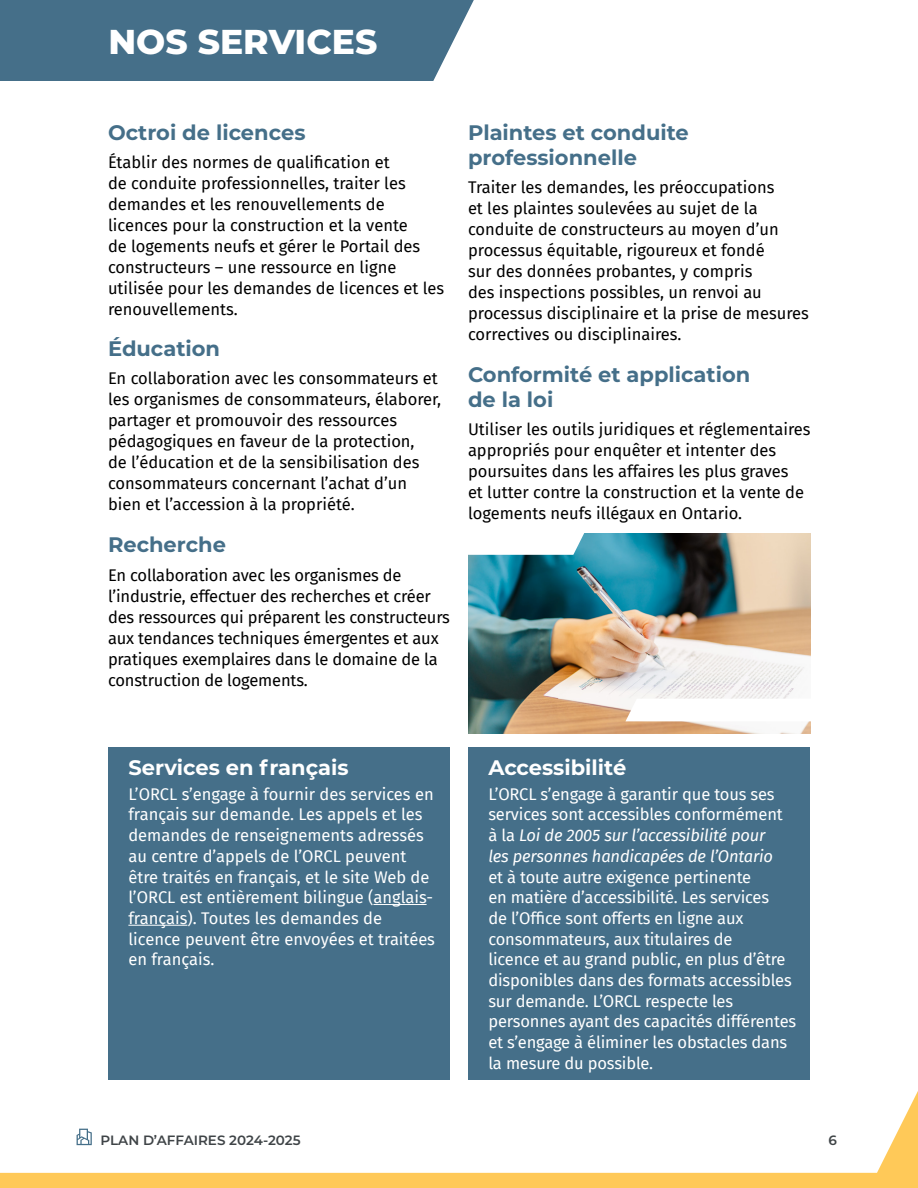
<style>
.page{position:relative;width:918px;height:1188px;background:#fff}
.page>*{position:absolute;margin:0;border:0;box-sizing:border-box;transform-origin:0 0}
.Extrabold_headings{font:800 34.5px "Montserrat";color:#fff}
.t1{font:700 21px/25.2px "Montserrat";color:#456f89}
.t2{font:700 21px "Montserrat";color:#fff}
.Body{font:16.5px/21px "Fira Sans";color:#000}
.Body-2{font:16.5px/20.7px "Fira Sans";letter-spacing:-.01em;color:#fff}
.t3{font:600 13.5px "Montserrat";color:#3f4447}
.s1{font-style:italic}
</style>
<div class="page">
<img style="left:469px;top:534px;width:342px;height:199px">
<svg style="left:468px;top:533px;width:117px;height:22px"></svg>
<svg style="left:625px;top:699px;width:186px;height:22px"></svg>
<div style="left:108px;top:747px;width:342px;height:333px;background:#456f89"></div>
<div style="left:468px;top:747px;width:342px;height:333px;background:#456f89"></div>
<hr style="left:373px;top:904px;width:54px;height:1px;background:#fff">
<hr style="left:128px;top:925px;width:59px;height:1px;background:#fff">
<div style="left:0;top:0;width:474px;height:81px;background:#456f89"></div>
<svg style="left:0;top:1091px;width:918px;height:97px"></svg>
<p class="Extrabold_headings" style="left:108px;top:16px;width:270px">NOS SERVICES</p>
<h2 class="t1" style="left:108px;top:119px;width:199px">Octroi de licences</h2>
<p class="Body" style="left:108px;top:152px;width:338px">Établir des normes de qualification et<br>de conduite professionnelles, traiter les demandes et les renouvellements de licences pour la construction et la vente<br>de logements neufs et gérer le Portail des constructeurs – une ressource en ligne utilisée pour les demandes de licences et les renouvellements.</p>
<h2 class="t1" style="left:108px;top:335px;width:114px">Éducation</h2>
<p class="Body" style="left:108px;top:368px;width:335px">En collaboration avec les consommateurs et les organismes de consommateurs, élaborer, partager et promouvoir des ressources pédagogiques en faveur de la protection,<br>de l’éducation et de la sensibilisation des consommateurs concernant l’achat d’un bien et l’accession à la propriété.</p>
<h2 class="t1" style="left:108px;top:531px;width:119px">Recherche</h2>
<p class="Body" style="left:108px;top:564px;width:344px">En collaboration avec les organismes de l’industrie, effectuer des recherches et créer des ressources qui préparent les constructeurs aux tendances techniques émergentes et aux pratiques exemplaires dans le domaine de la construction de logements.</p>
<h2 class="t1" style="left:468px;top:119px;width:222px">Plaintes et conduite professionnelle</h2>
<p class="Body" style="left:468px;top:177px;width:342px">Traiter les demandes, les préoccupations<br>et les plaintes soulevées au sujet de la conduite de constructeurs au moyen d’un processus équitable, rigoureux et fondé<br>sur des données probantes, y compris<br>des inspections possibles, un renvoi au processus disciplinaire et la prise de mesures correctives ou disciplinaires.</p>
<h2 class="t1" style="left:468px;top:361px;width:284px">Conformité et application de la loi</h2>
<p class="Body" style="left:468px;top:419px;width:344px">Utiliser les outils juridiques et réglementaires appropriés pour enquêter et intenter des poursuites dans les affaires les plus graves<br>et lutter contre la construction et la vente de logements neufs illégaux en Ontario.</p>
<h2 class="t2" style="left:128px;top:752px;width:222px">Services en français</h2>
<p class="Body-2" style="left:128px;top:783px;width:308px">L’ORCL s’engage à fournir des services en français sur demande. Les appels et les demandes de renseignements adressés au centre d’appels de l’ORCL peuvent être traités en français, et le site Web de l’ORCL est entièrement bilingue (anglais&shy;français). Toutes les demandes de licence peuvent être envoyées et traitées en français.</p>
<h2 class="t2" style="left:488px;top:752px;width:139px">Accessibilité</h2>
<p class="Body-2" style="left:488px;top:783px;width:309px">L’ORCL s’engage à garantir que tous ses services sont accessibles conformément<br>à la <span class="s1">Loi de 2005 sur l’accessibilité pour<br>les personnes handicapées de l’Ontario<br></span>et à toute autre exigence pertinente<br>en matière d’accessibilité. Les services<br>de l’Office sont offerts en ligne aux consommateurs, aux titulaires de<br>licence et au grand public, en plus d’être disponibles dans des formats accessibles sur demande. L’ORCL respecte les personnes ayant des capacités différentes et s’engage à éliminer les obstacles dans la mesure du possible.</p>
<p class="t3" style="left:100px;top:1131px;width:202px">PLAN D’AFFAIRES 2024-2025</p>
<p class="t3" style="left:829px;top:1131px;width:10px">6</p>
</div>
